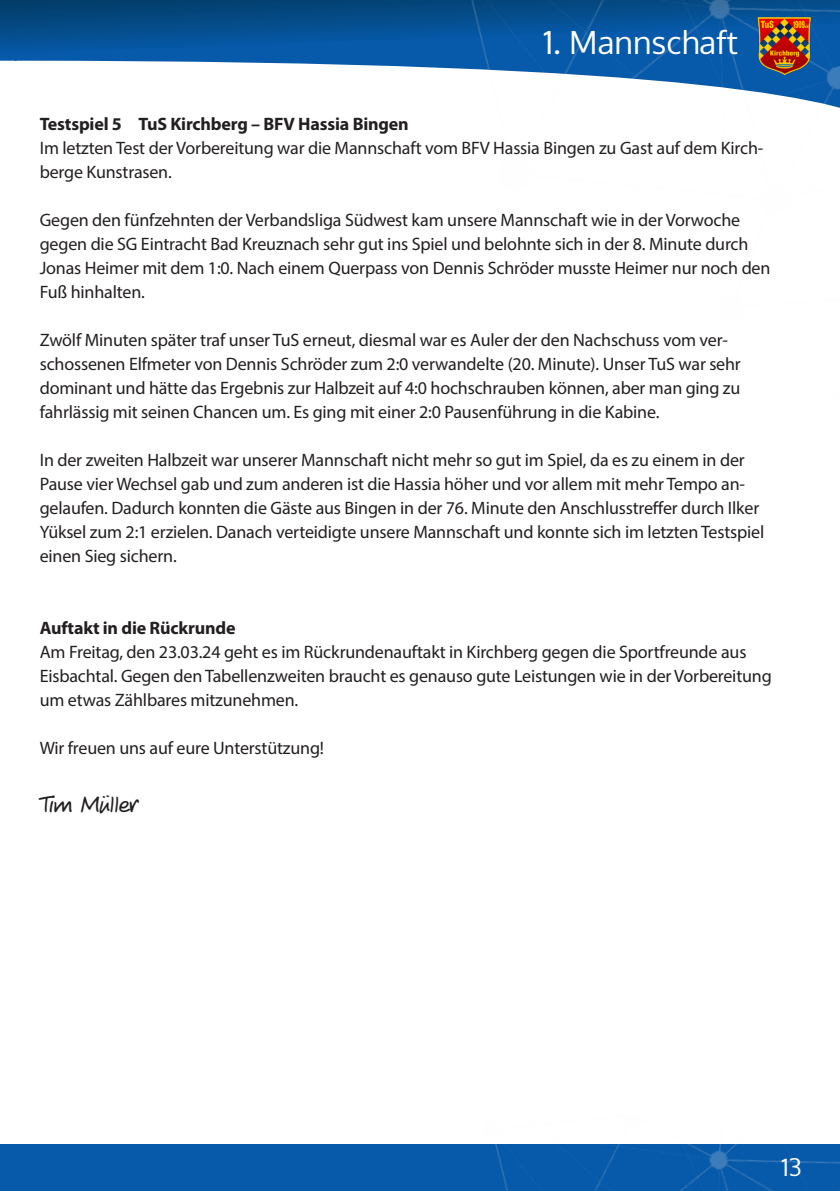
<style>
.page{position:relative;width:840px;height:1191px;background:#fff}
.page>*{position:absolute;margin:0;border:0;box-sizing:border-box;transform-origin:0 0}
.t1{font:32px "Oxygen";color:#fff}
.t2{font:24px "Veneto Handwriting";color:#231f20}
.t3{font:24px "Oxygen";color:#fff}
.t4{font:18px/24px "Myriad Pro";letter-spacing:-.01em;color:#231f20}
.t5{font:700 18px "Myriad Pro";letter-spacing:-.01em;color:#231f20}
</style>
<div class="page">
<svg style="left:0;top:0;width:394px;height:66px;background:#125896"></svg>
<img style="left:394px;top:0;width:445px;height:108px">
<img style="left:751px;top:14px;width:62px;height:62px">
<div style="left:0;top:1144px;width:839px;height:47px;background:#0759a9"></div>
<img style="left:495px;top:1144px;width:344px;height:47px">
<h1 class="t1" style="left:543px;top:21px;width:196px">1. Mannschaft</h1>
<p class="t5" style="left:40px;top:112px;width:370px">Testspiel 5 TuS Kirchberg – BFV Hassia Bingen</p>
<p class="t4" style="left:40px;top:135px;width:724px">Im letzten Test der Vorbereitung war die Mannschaft vom BFV Hassia Bingen zu Gast auf dem Kirch&shy;berge Kunstrasen.</p>
<p class="t4" style="left:40px;top:207px;width:731px">Gegen den fünfzehnten der Verbandsliga Südwest kam unsere Mannschaft wie in der Vorwoche gegen die SG Eintracht Bad Kreuznach sehr gut ins Spiel und belohnte sich in der 8. Minute durch Jonas Heimer mit dem 1:0. Nach einem Querpass von Dennis Schröder musste Heimer nur noch den Fuß hinhalten.</p>
<p class="t4" style="left:40px;top:327px;width:702px">Zwölf Minuten später traf unser TuS erneut, diesmal war es Auler der den Nachschuss vom ver&shy;schossenen Elfmeter von Dennis Schröder zum 2:0 verwandelte (20. Minute). Unser TuS war sehr dominant und hätte das Ergebnis zur Halbzeit auf 4:0 hochschrauben können, aber man ging zu fahrlässig mit seinen Chancen um. Es ging mit einer 2:0 Pausenführung in die Kabine.</p>
<p class="t4" style="left:40px;top:447px;width:725px">In der zweiten Halbzeit war unserer Mannschaft nicht mehr so gut im Spiel, da es zu einem in der Pause vier Wechsel gab und zum anderen ist die Hassia höher und vor allem mit mehr Tempo an&shy;gelaufen. Dadurch konnten die Gäste aus Bingen in der 76. Minute den Anschlusstreffer durch Ilker Yüksel zum 2:1 erzielen. Danach verteidigte unsere Mannschaft und konnte sich im letzten Testspiel einen Sieg sichern.</p>
<p class="t5" style="left:40px;top:616px;width:197px">Auftakt in die Rückrunde</p>
<p class="t4" style="left:40px;top:639px;width:733px">Am Freitag, den 23.03.24 geht es im Rückrundenauftakt in Kirchberg gegen die Sportfreunde aus<br>Eisbachtal. Gegen den Tabellenzweiten braucht es genauso gute Leistungen wie in der Vorbereitung um etwas Zählbares mitzunehmen.</p>
<p class="t4" style="left:40px;top:735px;width:286px">Wir freuen uns auf eure Unterstützung!</p>
<h2 class="t2" style="left:40px;top:791px;width:99px">Tim Müller</h2>
<h2 class="t3" style="left:781px;top:1151px;width:22px">13</h2>
</div>
